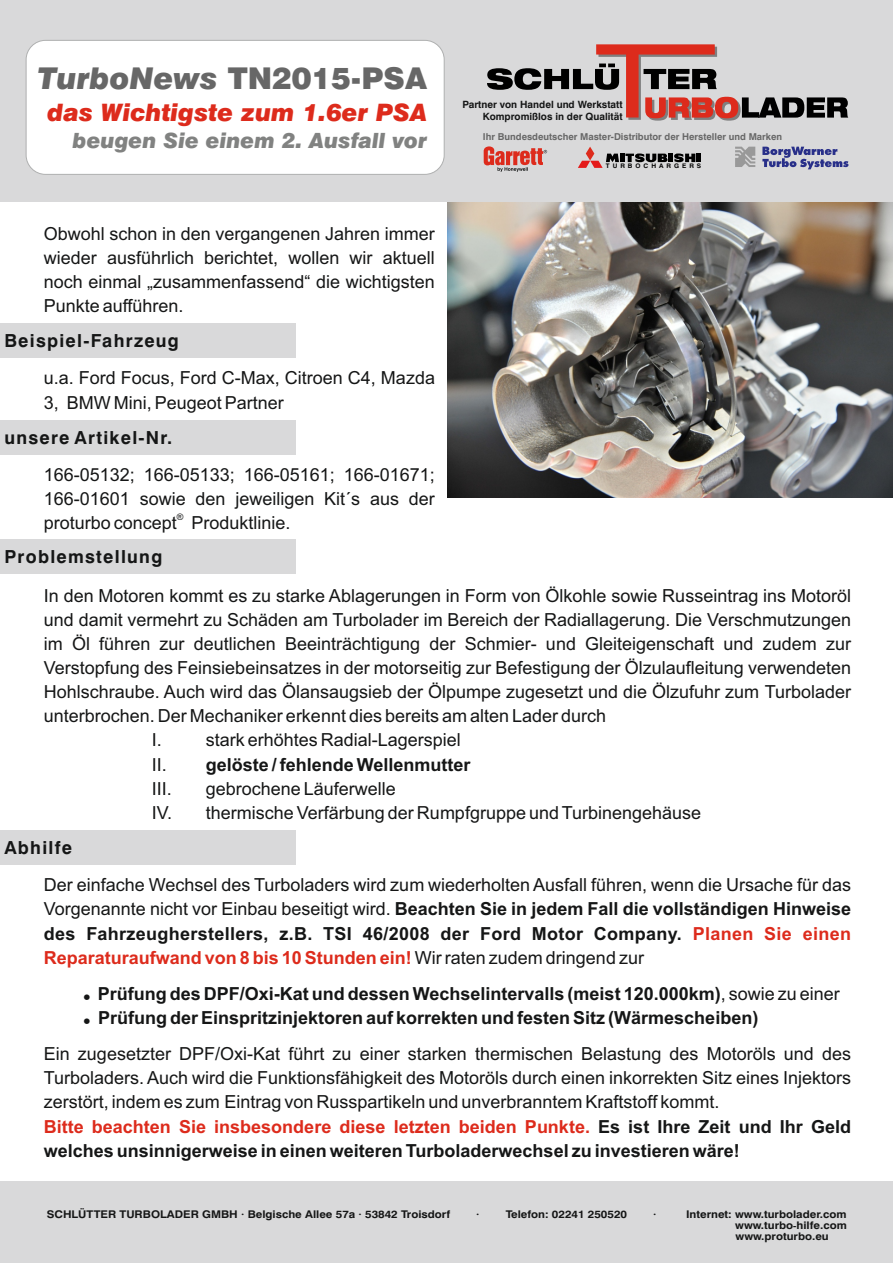
<style>
.page{position:relative;width:893px;height:1263px;background:#fff}
.page>*{position:absolute;margin:0;border:0;box-sizing:border-box;transform-origin:0 0}
.t1{font:900 30px "Swiss 721 BT";color:#676767}
.t2{font:italic 900 24px "Swiss 721 BT";color:#dd2b1c}
.t3{font:italic 900 21px "Swiss 721 BT";color:#818281}
.t4{font:18px/24.2px "Arial";color:#151616}
.t5{font:700 18px/24.2px "Arial";color:#151616}
.t6{font:700 18px "Swiss 721 BT";letter-spacing:.07em;color:#151616}
.t7{font:700 10.65px "Swiss 721 BT";color:#151616;scale:1.09 1}
.t8{font:700 10.5px "Swiss 721 BT";color:#151616;scale:1.1 1}
.t9{font:700 10.05px/12px "Swiss 721 BT";color:#151616;text-align:right}
.t10{font:700 9.45px "Swiss 721 BT";color:#676767}
.t11{font:9px "Arial";color:#151616}
.t12{font:700 6.3px "Swiss 721 BT";letter-spacing:.46em;color:#000;scale:1.04 1}
.s1{font-style:italic}
.s2{font-weight:700}
.s3{font-weight:700;color:#dd2b1c}
.s4{font-weight:400}
.s5{font-size:9px}
</style>
<div class="page">
<div style="left:0;top:1181px;width:893px;height:82px;background:#d9d9da"></div>
<img style="left:448px;top:202px;width:445px;height:295px">
<div style="left:0;top:0;width:893px;height:202px;background:#d9d9da"></div>
<div style="left:26px;top:40px;width:418px;height:135px;background:#fff;border:1px solid #afb0b0;border-radius:19px"></div>
<svg style="left:487px;top:44px;width:361px;height:77px"></svg>
<svg style="left:484px;top:146px;width:63px;height:26px"></svg>
<svg style="left:735px;top:147px;width:20px;height:20px"></svg>
<svg style="left:762px;top:147px;width:86px;height:22px"></svg>
<svg style="left:578px;top:147px;width:123px;height:21px"></svg>
<div style="left:0;top:323px;width:296px;height:34px;background:#d9d9da"></div>
<div style="left:0;top:420px;width:296px;height:34px;background:#d9d9da"></div>
<div style="left:0;top:539px;width:296px;height:34px;background:#d9d9da"></div>
<div style="left:0;top:831px;width:296px;height:34px;background:#d9d9da"></div>
<h1 class="t1" style="left:38px;top:67px;width:390px"><span class="s1">TurboNews</span> TN2015-PSA</h1>
<h2 class="t2" style="left:47px;top:102px;width:381px">das Wichtigste zum 1.6er PSA</h2>
<p class="t3" style="left:73px;top:132px;width:356px">beugen Sie einem 2. Ausfall vor</p>
<p class="t4" style="left:44px;top:223px;width:392px;text-align:justify">Obwohl schon in den vergangenen Jahren immer wieder ausführlich berichtet, wollen wir aktuell noch einmal „zusammenfassend“ die wichtigsten Punkte aufführen.</p>
<p class="t6" style="left:4px;top:333px;width:176px">Beispiel-Fahrzeug</p>
<p class="t4" style="left:44px;top:368px;width:393px">u.a. Ford Focus, Ford C-Max, Citroen C4, Mazda<br>3, BMW Mini, Peugeot Partner</p>
<p class="t6" style="left:4px;top:430px;width:169px">unsere Artikel-Nr.</p>
<p class="t4" style="left:44px;top:464px;width:392px">166-05132; 166-05133; 166-05161; 166-01671;<br>166-01601 sowie den jeweiligen Kit´s aus der</p>
<p class="t11" style="left:177px;top:514px;width:8px">®</p>
<p class="t4" style="left:44px;top:512px;width:248px">proturbo concept Produktlinie.</p>
<p class="t6" style="left:4px;top:549px;width:159px">Problemstellung</p>
<p class="t9" style="left:462px;top:99px;width:162px">Partner von Handel und Werkstatt<br>Kompromißlos in der Qualität</p>
<p class="t10" style="left:483px;top:133px;width:301px">Ihr Bundesdeutscher Master-Distributor der Hersteller und Marken</p>
<p class="t12" style="left:606px;top:163px;width:93px">TURBOCHARGERS</p>
<p class="t4" style="left:44px;top:585px;width:809px">In den Motoren kommt es zu starke Ablagerungen in Form von Ölkohle sowie Russeintrag ins Motoröl</p>
<p class="t4" style="left:44px;top:609px;width:809px">und damit vermehrt zu Schäden am Turbolader im Bereich der Radiallagerung. Die Verschmutzungen</p>
<p class="t4" style="left:44px;top:633px;width:809px">im Öl führen zur deutlichen Beeinträchtigung der Schmier- und Gleiteigenschaft und zudem zur</p>
<p class="t4" style="left:44px;top:657px;width:809px">Verstopfung des Feinsiebeinsatzes in der motorseitig zur Befestigung der Ölzulaufleitung verwendeten</p>
<p class="t4" style="left:44px;top:681px;width:809px">Hohlschraube. Auch wird das Ölansaugsieb der Ölpumpe zugesetzt und die Ölzufuhr zum Turbolader</p>
<p class="t4" style="left:44px;top:705px;width:564px">unterbrochen. Der Mechaniker erkennt dies bereits am alten Lader durch</p>
<p class="t4" style="left:152px;top:730px;width:12px">I.</p>
<p class="t4" style="left:152px;top:730px;width:320px;text-indent:54px">stark erhöhtes Radial-Lagerspiel<br>II. <span class="s2">gelöste / fehlende Wellenmutter<br></span>III.</p>
<p class="t4" style="left:152px;top:778px;width:551px;text-indent:54px">gebrochene Läuferwelle<br>IV. thermische Verfärbung der Rumpfgruppe und Turbinengehäuse</p>
<p class="t6" style="left:4px;top:840px;width:69px">Abhilfe</p>
<p class="t4" style="left:44px;top:874px;width:809px;text-align:justify">Der einfache Wechsel des Turboladers wird zum wiederholten Ausfall führen, wenn die Ursache für das Vorgenannte nicht vor Einbau beseitigt wird. <span class="s2">Beachten Sie in jedem Fall die vollständigen Hinweise des Fahrzeugherstellers, z.B. TSI 46/2008 der Ford Motor Company.</span> <span class="s3">Planen Sie einen Reparaturaufwand von 8 bis 10 Stunden ein!</span> Wir raten zudem dringend zur</p>
<p class="t5" style="left:98px;top:983px;width:743px">Prüfung des DPF/Oxi-Kat und dessen Wechselintervalls (meist 120.000km)<span class="s4">, sowie zu einer<br></span>Prüfung der Einspritzinjektoren auf korrekten und festen Sitz (Wärmescheiben)</p>
<p class="t4" style="left:44px;top:1043px;width:809px">Ein zugesetzter DPF/Oxi-Kat führt zu einer starken thermischen Belastung des Motoröls und des Turboladers. Auch wird die Funktionsfähigkeit des Motoröls durch einen inkorrekten Sitz eines Injektors zerstört, indem es zum Eintrag von Russpartikeln und unverbranntem Kraftstoff kommt.<br><span class="s3">Bitte beachten Sie insbesondere diese letzten beiden Punkte.</span> <span class="s2">Es ist Ihre Zeit und Ihr Geld welches unsinnigerweise in einen weiteren Turboladerwechsel zu investieren wäre!</span></p>
<p class="t7" style="left:47px;top:1210px;width:371px">SCHLÜTTER TURBOLADER GMBH · Belgische Allee 57a · 53842 Troisdorf</p>
<p class="t7" style="left:476px;top:1210px;width:5px">·</p>
<p class="t7" style="left:506px;top:1210px;width:113px">Telefon: 02241 250520</p>
<p class="t7" style="left:653px;top:1210px;width:5px">·</p>
<p class="t7" style="left:686px;top:1210px;width:149px">Internet: www.turbolader.com</p>
<p class="t8" style="left:736px;top:1232px;width:86px">www.proturbo.eu</p>
<p class="t8" style="left:735px;top:1221px;width:103px">www.turbo<span class="s5">-</span>hilfe.com</p>
</div>
